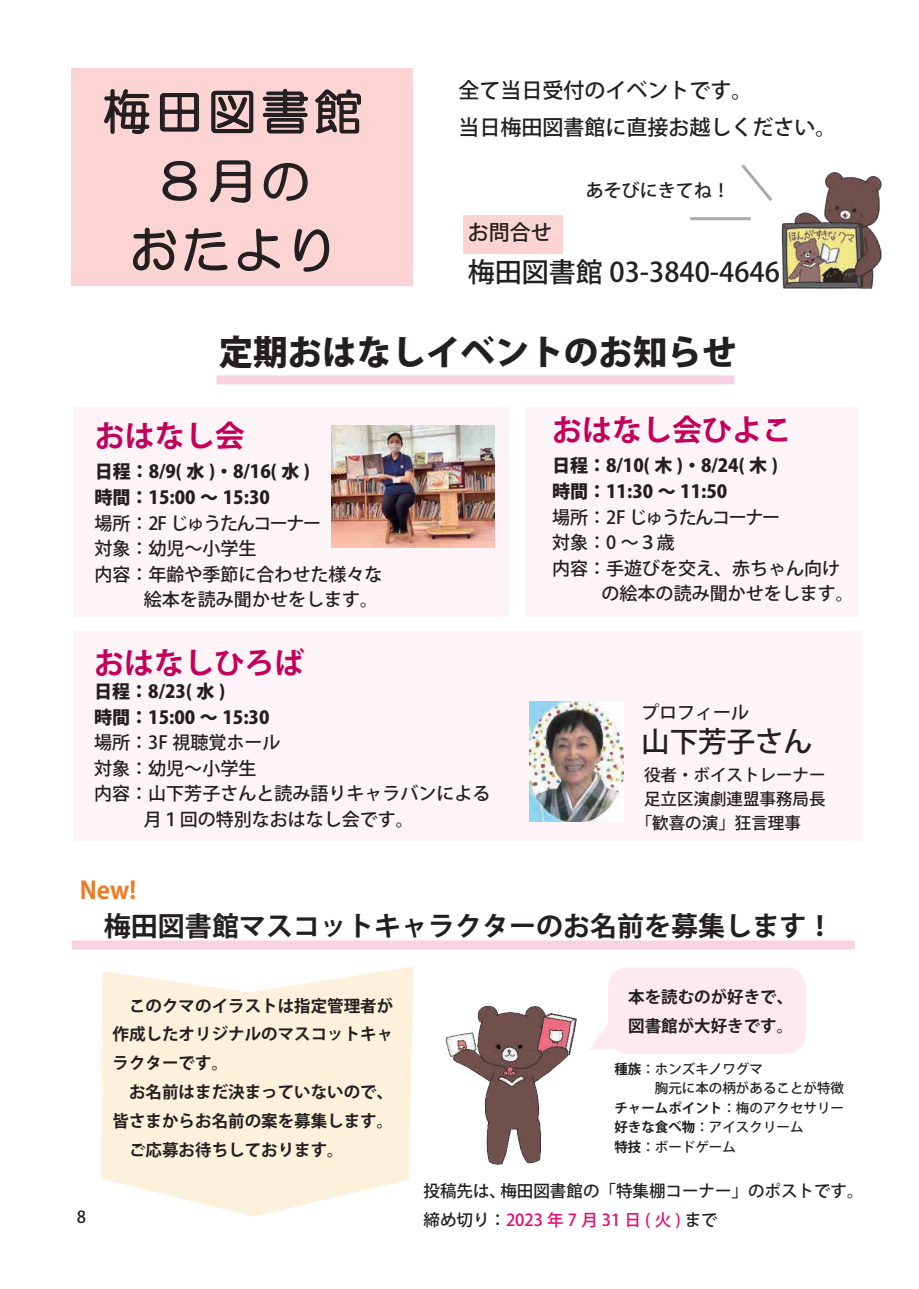
<style>
.page{position:relative;width:919px;height:1289px;background:#fff}
.page>*{position:absolute;margin:0;border:0;box-sizing:border-box;transform-origin:0 0}
.t1{font:48px/69px "HG Maru Gothic MPRO";letter-spacing:.1em;color:#231f20;text-align:center}
.t2{font:800 34.5px "Koz Go Pr 6 N";color:#231f20}
.t3{font:700 30px "Koz Go Pr 6 N";color:#c3015b}
.t4{font:500 28.5px "Koz Go Pr 6 N";color:#231f20}
.t5{font:700 27px "Koz Go Pr 6 N";color:#231f20}
.t6{font:500 27px "Koz Go Pr 6 N";color:#231f20}
.t7{font:700 24px "Koz Go Pr 6 N";color:#f37821}
.t8{font:500 21px/36.8px "Koz Go Pr 6 N";color:#231f20}
.t9{font:500 18px "Koz Go Pr 6 N";color:#231f20}
.t10{font:800 18px/25.5px "Koz Go Pr 6 N";color:#231f20}
.t11{font:500 18px "Koz Go Pr 6 N";letter-spacing:-.075em;color:#231f20}
.t12{font:700 16.5px/28.8px "Koz Go Pr 6 N";color:#231f20;text-align:justify}
.t13{font:500 16.5px/28.8px "Koz Go Pr 6 N";color:#231f20}
.t14{font:500 13.5px "Koz Go Pr 6 N";color:#231f20}
.s1{font-weight:700}
.s2{color:#ec096d}
</style>
<div class="page">
<div style="left:74px;top:407px;width:434px;height:209px;background:#fdf4f8"></div>
<div style="left:73px;top:631px;width:788px;height:209px;background:#fdf4f8"></div>
<div style="left:525px;top:408px;width:333px;height:209px;background:#fdf4f8"></div>
<div style="left:71px;top:68px;width:342px;height:218px;background:#fbd4d3"></div>
<svg style="left:104px;top:89px;width:46px;height:46px"></svg>
<svg style="left:160px;top:93px;width:39px;height:39px"></svg>
<svg style="left:211px;top:90px;width:43px;height:44px"></svg>
<svg style="left:262px;top:88px;width:46px;height:46px"></svg>
<svg style="left:315px;top:89px;width:47px;height:45px"></svg>
<svg style="left:162px;top:160px;width:35px;height:41px"></svg>
<svg style="left:210px;top:160px;width:41px;height:43px"></svg>
<svg style="left:263px;top:163px;width:45px;height:38px"></svg>
<svg style="left:133px;top:227px;width:43px;height:44px"></svg>
<svg style="left:184px;top:228px;width:44px;height:44px"></svg>
<svg style="left:237px;top:229px;width:43px;height:42px"></svg>
<svg style="left:294px;top:228px;width:36px;height:44px"></svg>
<div style="left:463px;top:216px;width:100px;height:38px;background:#fbd4d3"></div>
<img style="left:745px;top:172px;width:137px;height:117px">
<img style="left:529px;top:701px;width:94px;height:120px">
<img style="left:445px;top:1005px;width:132px;height:160px">
<svg style="left:741px;top:164px;width:34px;height:40px"></svg>
<hr style="left:690px;top:217px;width:60px;height:3px;background:#a8a9ad">
<div style="left:216px;top:375px;width:518px;height:9px;background:#f9d2e2"></div>
<svg style="left:590px;top:968px;width:215px;height:85px;background:#fceaf2"></svg>
<svg style="left:101px;top:966px;width:313px;height:250px;background:#fef2e0"></svg>
<div style="left:72px;top:940px;width:782px;height:9px;background:#f9d2e2"></div>
<img style="left:331px;top:425px;width:163px;height:122px">
<h1 class="t1" style="left:103px;top:77px;width:261px">梅田図書館<br>８月の<br>おたより</h1>
<p class="t8" style="left:458px;top:72px;width:379px">全て当日受付のイベントです。<br>当日梅田図書館に直接お越しください。</p>
<p class="t9" style="left:586px;top:180px;width:145px">あそびにきてね！</p>
<p class="t8" style="left:467px;top:214px;width:106px">お問合せ　</p>
<h3 class="t6" style="left:467px;top:257px;width:314px">梅田図書館 03-3840-4646</h3>
<h2 class="t2" style="left:219px;top:333px;width:519px">定期おはなしイベントのお知らせ</h2>
<h3 class="t3" style="left:95px;top:419px;width:152px">おはなし会</h3>
<p class="t10" style="left:95px;top:459px;width:217px">日程：8/9( 水 )・8/16( 水 )時間：15:00 ～ 15:30</p>
<p class="t11" style="left:95px;top:513px;width:228px">場所：2F じゅうたんコーナー</p>
<p class="t9" style="left:94px;top:538px;width:164px">対象：幼児～小学生</p>
<p class="t9" style="left:94px;top:564px;width:289px">内容：年齢や季節に合わせた様々な</p>
<p class="t9" style="left:144px;top:589px;width:235px">絵本を読み聞かせをします。</p>
<h3 class="t3" style="left:94px;top:646px;width:211px">おはなしひろば</h3>
<p class="t10" style="left:94px;top:679px;width:177px">日程：8/23( 水 )<br>時間：15:00 ～ 15:30</p>
<p class="t9" style="left:94px;top:732px;width:188px">場所：3F 視聴覚ホール</p>
<p class="t9" style="left:94px;top:758px;width:163px">対象：幼児～小学生</p>
<p class="t9" style="left:94px;top:783px;width:397px">内容：山下芳子さんと読み語りキャラバンによる</p>
<p class="t9" style="left:144px;top:809px;width:271px">月１回の特別なおはなし会です。</p>
<h3 class="t7" style="left:80px;top:876px;width:58px">New!</h3>
<h3 class="t3" style="left:552px;top:413px;width:241px">おはなし会ひよこ</h3>
<p class="t10" style="left:552px;top:453px;width:227px">日程：8/10( 木 )・8/24( 木 )時間：11:30 ～ 11:50</p>
<p class="t11" style="left:552px;top:507px;width:229px">場所：2F じゅうたんコーナー</p>
<p class="t9" style="left:552px;top:532px;width:124px">対象：0 ～３歳</p>
<p class="t9" style="left:552px;top:558px;width:289px">内容：手遊びを交え、赤ちゃん向け</p>
<p class="t9" style="left:601px;top:583px;width:253px">の絵本の読み聞かせをします。</p>
<p class="t9" style="left:641px;top:702px;width:109px">プロフィール</p>
<h3 class="t4" style="left:641px;top:725px;width:173px">山下芳子さん</h3>
<p class="t13" style="left:644px;top:760px;width:183px">役者・ボイストレーナー</p>
<p class="t13" style="left:644px;top:784px;width:183px">足立区演劇連盟事務局長</p>
<p class="t13" style="left:635px;top:808px;width:166px">「歓喜の演」狂言理事</p>
<h3 class="t5" style="left:104px;top:910px;width:730px">梅田図書館マスコットキャラクターのお名前を募集します！</h3>
<p class="t13" style="left:77px;top:1202px;width:11px">8</p>
<p class="t12" style="left:113px;top:991px;width:282px">　このクマのイラストは指定管理者が作成したオリジナルのマスコットキャラクターです。</p>
<p class="t12" style="left:113px;top:1078px;width:282px;text-indent:16px">お名前はまだ決まっていないので、皆さまからお名前の案を募集します。　ご応募お待ちしております。</p>
<p class="t12" style="left:628px;top:982px;width:166px">本を読むのが好きで、図書館が大好きです。</p>
<p class="t14" style="left:614px;top:1061px;width:150px"><span class="s1">種族</span>：ホンズキノワグマ</p>
<p class="t14" style="left:655px;top:1080px;width:190px">胸元に本の柄があることが特徴</p>
<p class="t14" style="left:614px;top:1100px;width:231px"><span class="s1">チャームポイント</span>：梅のアクセサリー</p>
<p class="t14" style="left:614px;top:1119px;width:190px"><span class="s1">好きな食べ物</span>：アイスクリーム</p>
<p class="t14" style="left:614px;top:1139px;width:123px"><span class="s1">特技</span>：ボードゲーム</p>
<p class="t13" style="left:423px;top:1176px;width:441px">投稿先は、梅田図書館の「特集棚コーナー」のポストです。締め切り：<span class="s2">2023 年 7 月 31 日 ( 火 )</span> まで</p>
</div>
